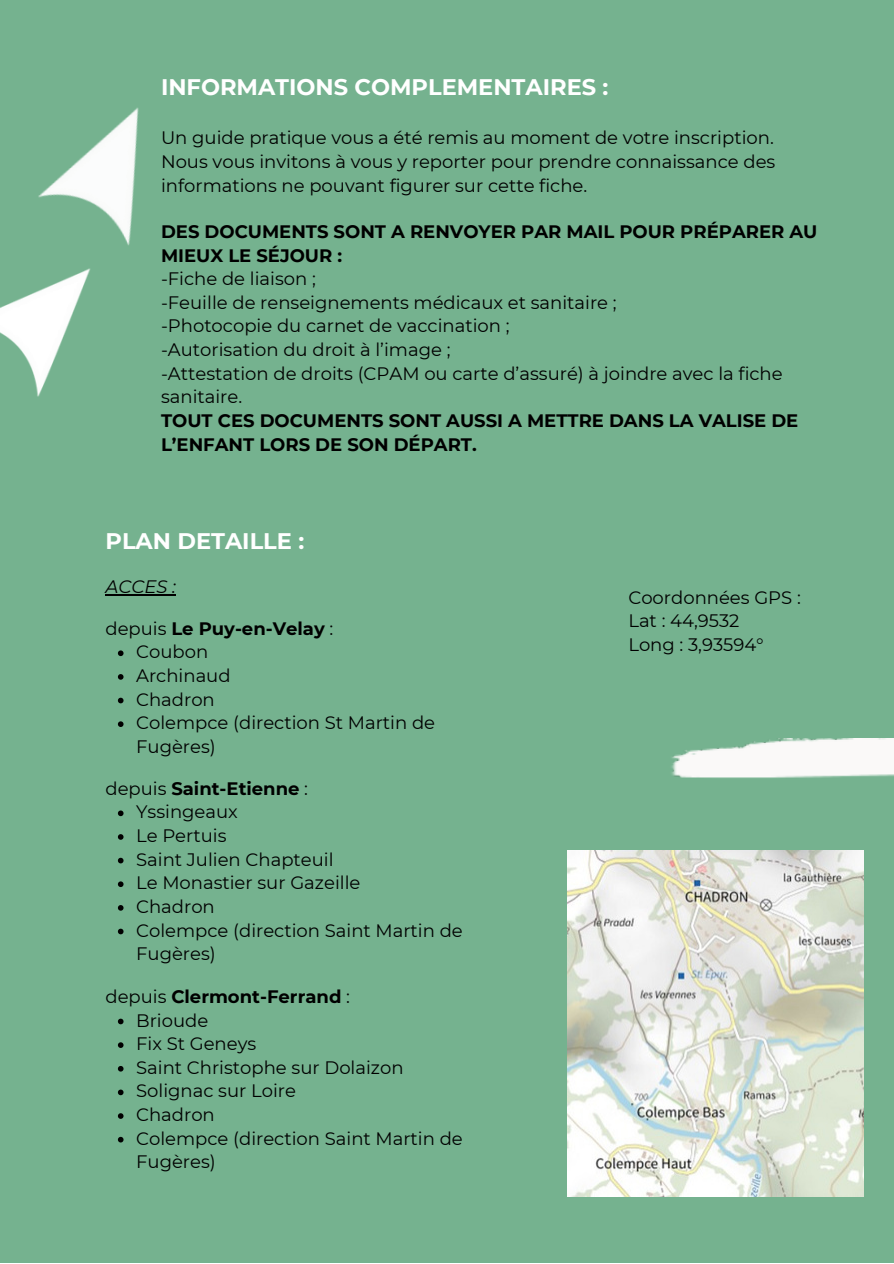
<style>
.page{position:relative;width:894px;height:1264px;background:#fff}
.page>*{position:absolute;margin:0;border:0;box-sizing:border-box;transform-origin:0 0}
.t1{font:700 22.5px "Montserrat";color:#fff}
.t2{font:18px/23.7px "Montserrat";color:#000}
.t3{font:700 18px/23.7px "Montserrat";color:#000}
.t4{font:italic 18px "Montserrat";color:#000}
.s1{font-weight:400}
</style>
<div class="page">
<div style="left:0;top:0;width:892px;height:1262px;background:#75b28f"></div>
<img style="left:38px;top:107px;width:101px;height:163px">
<img style="left:0;top:264px;width:90px;height:133px">
<img style="left:671px;top:738px;width:222px;height:40px">
<img style="left:567px;top:850px;width:296px;height:346px">
<hr style="left:105px;top:594px;width:71px;height:1px;background:#000">
<svg style="left:118px;top:650px;width:5px;height:6px"></svg>
<svg style="left:118px;top:674px;width:5px;height:5px"></svg>
<svg style="left:118px;top:697px;width:5px;height:6px"></svg>
<svg style="left:118px;top:721px;width:5px;height:6px"></svg>
<svg style="left:118px;top:810px;width:5px;height:6px"></svg>
<svg style="left:118px;top:834px;width:5px;height:5px"></svg>
<svg style="left:118px;top:857px;width:5px;height:6px"></svg>
<svg style="left:118px;top:881px;width:5px;height:6px"></svg>
<svg style="left:118px;top:905px;width:5px;height:5px"></svg>
<svg style="left:118px;top:928px;width:5px;height:6px"></svg>
<svg style="left:118px;top:1018px;width:5px;height:6px"></svg>
<svg style="left:118px;top:1042px;width:5px;height:5px"></svg>
<svg style="left:118px;top:1066px;width:5px;height:5px"></svg>
<svg style="left:118px;top:1089px;width:5px;height:6px"></svg>
<svg style="left:118px;top:1113px;width:5px;height:5px"></svg>
<svg style="left:118px;top:1136px;width:5px;height:6px"></svg>
<p class="t1" style="left:161px;top:73px;width:449px">INFORMATIONS COMPLEMENTAIRES :</p>
<p class="t2" style="left:161px;top:126px;width:615px;text-align:justify">Un guide pratique vous a été remis au moment de votre inscription.<br>Nous vous invitons à vous y reporter pour prendre connaissance des informations ne pouvant figurer sur cette fiche.</p>
<p class="t3" style="left:161px;top:219px;width:657px">DES DOCUMENTS SONT A RENVOYER PAR MAIL POUR PRÉPARER AU<br>MIEUX LE SÉJOUR :</p>
<p class="t2" style="left:161px;top:267px;width:156px">-Fiche de liaison ;</p>
<p class="t2" style="left:161px;top:290px;width:457px">-Feuille de renseignements médicaux et sanitaire ;</p>
<p class="t2" style="left:161px;top:314px;width:350px">-Photocopie du carnet de vaccination ;</p>
<p class="t2" style="left:161px;top:338px;width:291px">-Autorisation du droit à l’image ;</p>
<p class="t2" style="left:161px;top:361px;width:623px">-Attestation de droits (CPAM ou carte d’assuré) à joindre avec la fiche sanitaire.</p>
<p class="t3" style="left:161px;top:408px;width:638px">TOUT CES DOCUMENTS SONT AUSSI A METTRE DANS LA VALISE DE<br>L’ENFANT LORS DE SON DÉPART.</p>
<p class="t1" style="left:105px;top:527px;width:200px">PLAN DETAILLE :</p>
<p class="t4" style="left:105px;top:575px;width:72px">ACCES :</p>
<p class="t3" style="left:105px;top:616px;width:229px"><span class="s1">depuis</span> Le Puy-en-Velay <span class="s1">:</span></p>
<p class="t2" style="left:136px;top:640px;width:74px">Coubon</p>
<p class="t2" style="left:136px;top:663px;width:96px">Archinaud</p>
<p class="t2" style="left:136px;top:687px;width:80px">Chadron</p>
<p class="t2" style="left:136px;top:711px;width:300px">Colempce (direction St Martin de<br>Fugères)</p>
<p class="t3" style="left:105px;top:776px;width:204px"><span class="s1">depuis</span> Saint-Etienne <span class="s1">:</span></p>
<p class="t2" style="left:136px;top:800px;width:103px">Yssingeaux</p>
<p class="t2" style="left:136px;top:823px;width:92px">Le Pertuis</p>
<p class="t2" style="left:136px;top:847px;width:199px">Saint Julien Chapteuil</p>
<h1 class="t2" style="left:136px;top:871px;width:226px">Le Monastier sur Gazeille</h1>
<h2 class="t2" style="left:136px;top:894px;width:80px">Chadron</h2>
<p class="t2" style="left:136px;top:918px;width:328px">Colempce (direction Saint Martin de<br>Fugères)</p>
<p class="t3" style="left:105px;top:984px;width:246px"><span class="s1">depuis</span> Clermont-Ferrand <span class="s1">:</span></p>
<p class="t2" style="left:136px;top:1008px;width:74px">Brioude</p>
<p class="t2" style="left:136px;top:1031px;width:122px">Fix St Geneys</p>
<p class="t2" style="left:136px;top:1055px;width:269px">Saint Christophe sur Dolaizon</p>
<p class="t2" style="left:136px;top:1079px;width:161px">Solignac sur Loire</p>
<p class="t2" style="left:136px;top:1102px;width:80px">Chadron</p>
<p class="t2" style="left:136px;top:1126px;width:328px">Colempce (direction Saint Martin de<br>Fugères)</p>
<p class="t2" style="left:628px;top:585px;width:174px">Coordonnées GPS :<br>Lat : 44,9532<br>Long : 3,93594°</p>
</div>
